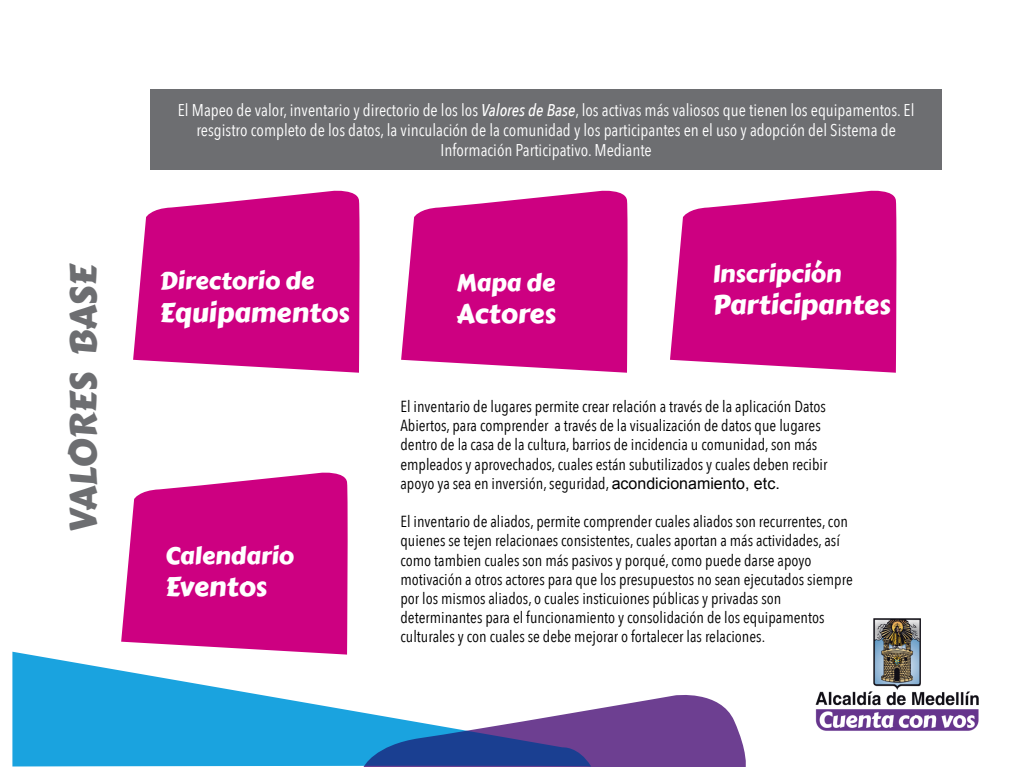
<style>
.page{position:relative;width:1024px;height:768px;background:#fff}
.page>*{position:absolute;margin:0;border:0;box-sizing:border-box;transform-origin:0 0}
.t1{font:36.9px "Carter One";color:#6d6e71}
.t2{font:27px "Carter One";color:#fff}
.t3{font:24px "Carter One";color:#fff}
.t4{font:17px/20.4px "Avenir Next Condensed";color:#fff;text-align:center}
.t5{font:16px/19.2px "Avenir Next Condensed";color:#000}
.s1{font-weight:500;font-style:italic}
.s2{font-family:"Arial"}
</style>
<div class="page">
<div style="left:150px;top:90px;width:792px;height:80px;background:#6d6e71"></div>
<svg style="left:133px;top:191px;width:227px;height:182px;background:#d21d8f"></svg>
<svg style="left:401px;top:191px;width:227px;height:182px;background:#d21d8f"></svg>
<svg style="left:670px;top:191px;width:226px;height:182px;background:#d21d8f"></svg>
<svg style="left:121px;top:473px;width:227px;height:179px;background:#d21a8d"></svg>
<svg style="left:591px;top:695px;width:155px;height:72px;background:#80589f"></svg>
<svg style="left:12px;top:652px;width:579px;height:115px;fill:#1aa3df"></svg>
<img style="left:815px;top:618px;width:164px;height:113px">
<p class="t4" style="left:178px;top:99px;width:738px">El Mapeo de valor, inventario y directorio de los los <span class="s1">Valores de Base</span>, los activas más valiosos que tienen los equipamentos. El resgistro completo de los datos, la vinculación de la comunidad y los participantes en el uso y adopción del Sistema de<br>Información Participativo. Mediante</p>
<h1 class="t1" style="left:55px;top:533px;width:271px;rotate:-90deg">VALORES BASE</h1>
<h3 class="t3" style="left:160px;top:263px;width:156px">Directorio de</h3>
<h2 class="t2" style="left:160px;top:292px;width:191px">Equipamentos</h2>
<h3 class="t3" style="left:165px;top:537px;width:130px">Calendario</h3>
<h2 class="t2" style="left:165px;top:566px;width:103px">Eventos</h2>
<h3 class="t3" style="left:456px;top:264px;width:100px">Mapa de</h3>
<h2 class="t2" style="left:456px;top:293px;width:101px">Actores</h2>
<h3 class="t3" style="left:712px;top:255px;width:131px">Inscripción</h3>
<h2 class="t2" style="left:712px;top:285px;width:180px">Participantes</h2>
<p class="t5" style="left:400px;top:396px;width:428px">El inventario de lugares permite crear relación a través de la aplicación Datos Abiertos, para comprender a través de la visualización de datos que lugares dentro de la casa de la cultura, barrios de incidencia u comunidad, son más empleados y aprovechados, cuales están subutilizados y cuales deben recibir apoyo ya sea en inversión, seguridad, <span class="s2">acondicionamiento, etc.</span></p>
<p class="t5" style="left:400px;top:511px;width:454px">El inventario de aliados, permite comprender cuales aliados son recurrentes, con quienes se tejen relacionaes consistentes, cuales aportan a más actividades, así como tambien cuales son más pasivos y porqué, como puede darse apoyo motivación a otros actores para que los presupuestos no sean ejecutados siempre por los mismos aliados, o cuales insticuiones públicas y privadas son determinantes para el funcionamiento y consolidación de los equipamentos culturales y con cuales se debe mejorar o fortalecer las relaciones.</p>
</div>
